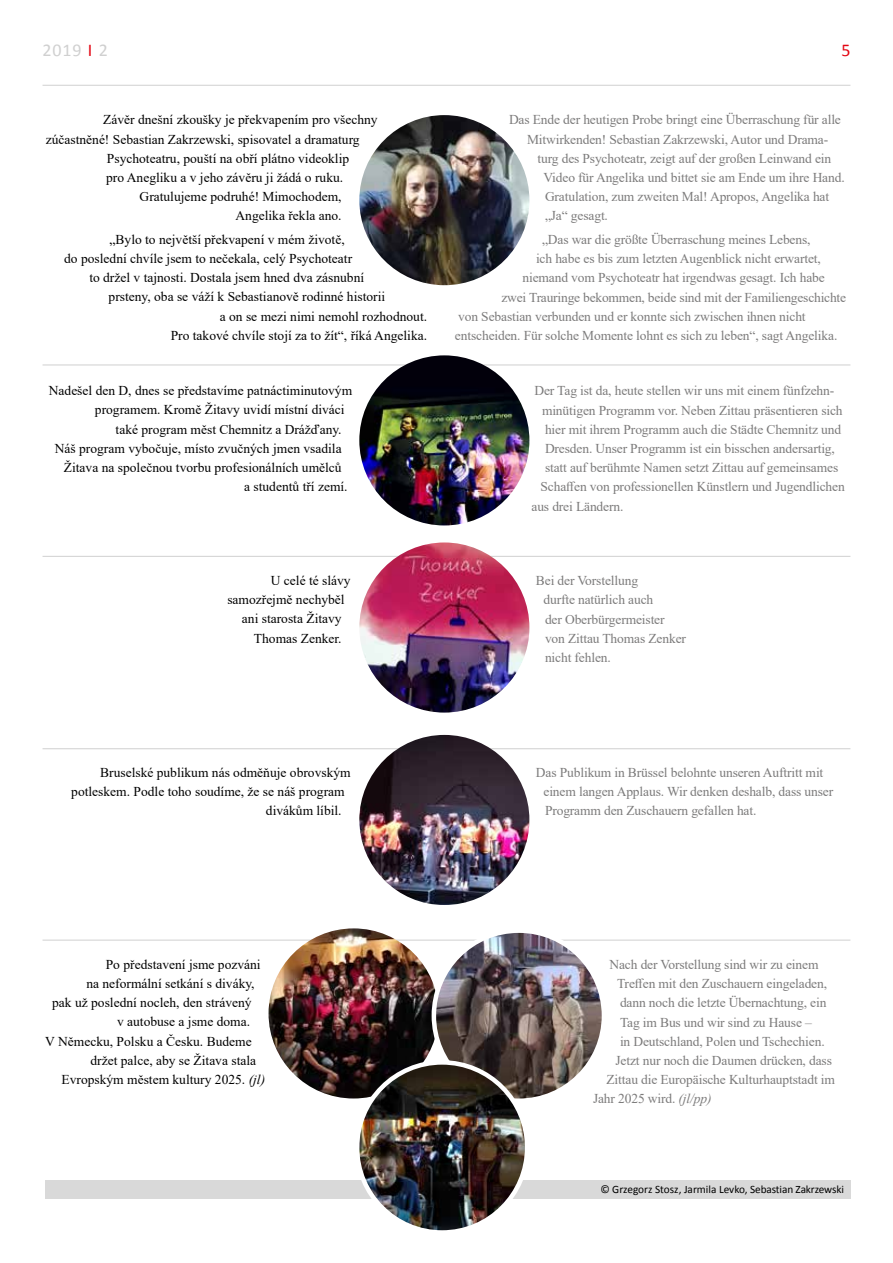
<style>
.page{position:relative;width:893px;height:1263px;background:#fff}
.page>*{position:absolute;margin:0;border:0;box-sizing:border-box;transform-origin:0 0}
.t1{font:18px "Calibri";color:#d0d0d0}
.t2{font:18px "Calibri";color:#e30613}
.t3{font:13.5px/19.2px "Times New Roman";letter-spacing:-.01em;color:#7c7b7b}
.t4{font:13.5px "Times New Roman";color:#000}
.t5{font:11.25px "Calibri";letter-spacing:-.01em;color:#000}
.s1{color:#e30613}
.s2{font-style:italic}
</style>
<div class="page">
<div style="left:45px;top:1180px;width:805px;height:18px;background:#d9d9d9"></div>
<hr style="left:43px;top:365px;width:807px;height:1px;background:#d0d0d0">
<hr style="left:43px;top:556px;width:807px;height:1px;background:#d0d0d0">
<hr style="left:43px;top:748px;width:807px;height:1px;background:#d0d0d0">
<hr style="left:43px;top:940px;width:807px;height:1px;background:#d0d0d0">
<hr style="left:43px;top:85px;width:807px;height:1px;background:#d0d0d0">
<img style="left:359px;top:115px;width:170px;height:170px;border-radius:85px">
<img style="left:359px;top:355px;width:170px;height:170px;border-radius:85px">
<img style="left:359px;top:542px;width:170px;height:171px;border-radius:85px">
<img style="left:359px;top:735px;width:170px;height:170px;border-radius:85px">
<img style="left:269px;top:928px;width:170px;height:170px;border-radius:85px">
<img style="left:434px;top:931px;width:170px;height:170px;border-radius:85px">
<div style="left:432px;top:928px;width:174px;height:175px;border:4px solid #fff;border-radius:50%"></div>
<img style="left:357px;top:1062px;width:170px;height:168px">
<div style="left:355px;top:1060px;width:174px;height:175px;border:4px solid #fff;border-radius:50%"></div>
<h1 class="t1" style="left:43px;top:39px;width:67px">2019 <span class="s1">I</span> 2</h1>
<h1 class="t2" style="left:841px;top:39px;width:11px">5</h1>
<p class="t4" style="left:103px;top:110px;width:276px">Závěr dnešní zkoušky je překvapením pro všechny</p>
<p class="t4" style="left:46px;top:130px;width:315px">zúčastněné! Sebastian Zakrzewski, spisovatel a dramaturg</p>
<p class="t4" style="left:107px;top:149px;width:244px">Psychoteatru, pouští na obří plátno videoklip</p>
<p class="t4" style="left:106px;top:168px;width:238px">pro Anegliku a v jeho závěru ji žádá o ruku.</p>
<p class="t4" style="left:140px;top:187px;width:204px">Gratulujeme podruhé! Mimochodem,</p>
<p class="t4" style="left:236px;top:206px;width:108px">Angelika řekla ano.</p>
<p class="t4" style="left:110px;top:230px;width:237px">„Bylo to největší překvapení v mém životě,</p>
<p class="t4" style="left:64px;top:249px;width:289px">do poslední chvíle jsem to nečekala, celý Psychoteatr</p>
<p class="t4" style="left:89px;top:268px;width:276px">to držel v tajnosti. Dostala jsem hned dva zásnubní</p>
<p class="t4" style="left:109px;top:287px;width:278px">prsteny, oba se váží k Sebastianově rodinné historii</p>
<p class="t4" style="left:220px;top:307px;width:209px">a on se mezi nimi nemohl rozhodnout.</p>
<p class="t4" style="left:171px;top:326px;width:258px">Pro takové chvíle stojí za to žít“, říká Angelika.</p>
<p class="t4" style="left:49px;top:381px;width:305px">Nadešel den D, dnes se představíme patnáctiminutovým</p>
<p class="t4" style="left:95px;top:400px;width:251px">programem. Kromě Žitavy uvidí místní diváci</p>
<p class="t4" style="left:116px;top:420px;width:228px">také program měst Chemnitz a Drážďany.</p>
<p class="t4" style="left:55px;top:439px;width:288px">Náš program vybočuje, místo zvučných jmen vsadila</p>
<p class="t4" style="left:64px;top:458px;width:279px">Žitava na společnou tvorbu profesionálních umělců</p>
<p class="t4" style="left:244px;top:477px;width:105px">a studentů tří zemí.</p>
<p class="t4" style="left:271px;top:571px;width:81px">U celé té slávy</p>
<p class="t4" style="left:227px;top:590px;width:119px">samozřejmě nechyběl</p>
<p class="t4" style="left:242px;top:609px;width:101px">ani starosta Žitavy</p>
<p class="t4" style="left:254px;top:629px;width:89px">Thomas Zenker.</p>
<p class="t3" style="left:509px;top:110px;width:333px">Das Ende der heutigen Probe bringt eine Überraschung für alle</p>
<p class="t3" style="left:527px;top:129px;width:303px">Mitwirkenden! Sebastian Zakrzewski, Autor und Drama-</p>
<p class="t3" style="left:537px;top:148px;width:295px">turg des Psychoteatr, zeigt auf der großen Leinwand ein</p>
<p class="t3" style="left:543px;top:167px;width:303px">Video für Angelika und bittet sie am Ende um ihre Hand.</p>
<p class="t3" style="left:545px;top:187px;width:286px">Gratulation, zum zweiten Mal! Apropos, Angelika hat</p>
<p class="t3" style="left:545px;top:206px;width:64px">„Ja“ gesagt.</p>
<p class="t3" style="left:542px;top:229px;width:270px">„Das war die größte Überraschung meines Lebens,</p>
<p class="t3" style="left:536px;top:249px;width:286px">ich habe es bis zum letzten Augenblick nicht erwartet,</p>
<p class="t3" style="left:522px;top:268px;width:304px">niemand vom Psychoteatr hat irgendwas gesagt. Ich habe</p>
<p class="t3" style="left:501px;top:287px;width:346px">zwei Trauringe bekommen, beide sind mit der Familiengeschichte</p>
<p class="t3" style="left:458px;top:306px;width:349px">von Sebastian verbunden und er konnte sich zwischen ihnen nicht</p>
<p class="t3" style="left:455px;top:325px;width:384px">entscheiden. Für solche Momente lohnt es sich zu leben“, sagt Angelika.</p>
<p class="t3" style="left:534px;top:381px;width:301px">Der Tag ist da, heute stellen wir uns mit einem fünfzehn-</p>
<p class="t3" style="left:542px;top:400px;width:302px">minütigen Programm vor. Neben Zittau präsentieren sich</p>
<p class="t3" style="left:545px;top:419px;width:298px">hier mit ihrem Programm auch die Städte Chemnitz und</p>
<p class="t3" style="left:545px;top:438px;width:291px">Dresden. Unser Programm ist ein bisschen andersartig,</p>
<p class="t3" style="left:545px;top:458px;width:295px">statt auf berühmte Namen setzt Zittau auf gemeinsames</p>
<p class="t3" style="left:540px;top:477px;width:306px">Schaffen von professionellen Künstlern und Jugendlichen</p>
<p class="t3" style="left:531px;top:496px;width:93px">aus drei Ländern.</p>
<p class="t3" style="left:543px;top:571px;width:144px;text-indent:-8px">Bei der Vorstellung<br>durfte natürlich auch<br>der Oberbürgermeister von Zittau Thomas Zenker nicht fehlen.</p>
<p class="t4" style="left:100px;top:763px;width:252px">Bruselské publikum nás odměňuje obrovským</p>
<p class="t4" style="left:71px;top:782px;width:275px">potleskem. Podle toho soudíme, že se náš program</p>
<p class="t4" style="left:266px;top:801px;width:77px">divákům líbil.</p>
<p class="t3" style="left:543px;top:762px;width:291px;text-indent:-8px">Das Publikum in Brüssel belohnte unseren Auftritt mit einem langen Applaus. Wir denken deshalb, dass unser<br>Programm den Zuschauern gefallen hat.</p>
<p class="t4" style="left:106px;top:955px;width:156px">Po představení jsme pozváni</p>
<p class="t4" style="left:86px;top:974px;width:170px">na neformální setkání s diváky,</p>
<p class="t4" style="left:52px;top:993px;width:201px">pak už poslední nocleh, den strávený</p>
<p class="t4" style="left:117px;top:1012px;width:135px">v autobuse a jsme doma.</p>
<p class="t4" style="left:45px;top:1031px;width:208px">V Německu, Polsku a Česku. Budeme</p>
<p class="t4" style="left:90px;top:1051px;width:167px">držet palce, aby se Žitava stala</p>
<p class="t4" style="left:62px;top:1070px;width:205px">Evropským městem kultury 2025. <span class="s2">(jl)</span></p>
<p class="t3" style="left:609px;top:954px;width:210px">Nach der Vorstellung sind wir zu einem</p>
<p class="t3" style="left:617px;top:973px;width:212px">Treffen mit den Zuschauern eingeladen,</p>
<p class="t3" style="left:620px;top:993px;width:208px">dann noch die letzte Übernachtung, ein</p>
<p class="t3" style="left:620px;top:1012px;width:193px">Tag im Bus und wir sind zu Hause –</p>
<p class="t3" style="left:620px;top:1031px;width:206px">in Deutschland, Polen und Tschechien.</p>
<p class="t3" style="left:615px;top:1050px;width:218px">Jetzt nur noch die Daumen drücken, dass</p>
<p class="t3" style="left:606px;top:1069px;width:230px">Zittau die Europäische Kulturhauptstadt im</p>
<p class="t3" style="left:593px;top:1089px;width:120px">Jahr 2025 wird. <span class="s2">(jl/pp)</span></p>
<p class="t5" style="left:600px;top:1182px;width:245px">© Grzegorz Stosz, Jarmila Levko, Sebastian Zakrzewski</p>
</div>
